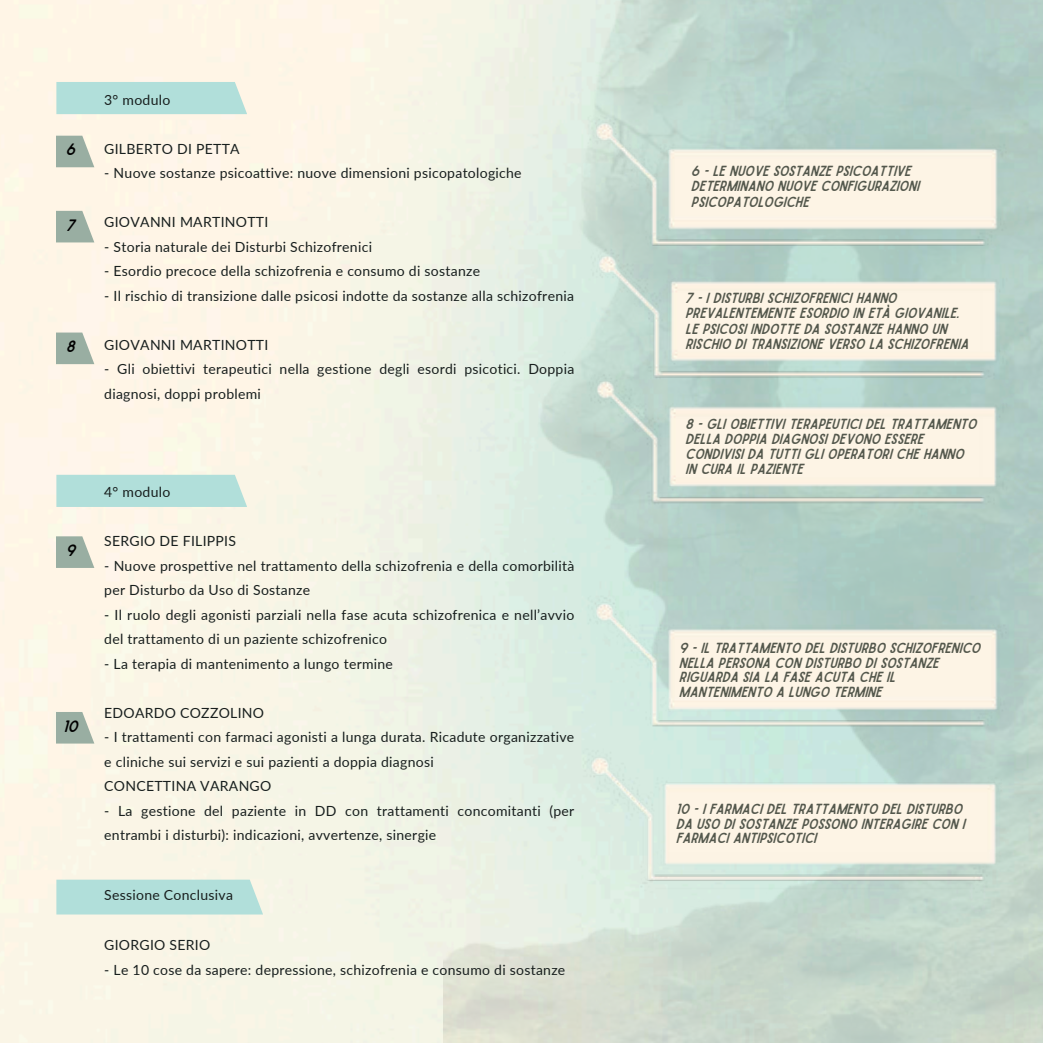
<style>
.page{position:relative;width:1043px;height:1043px;background:#fff}
.page>*{position:absolute;margin:0;border:0;box-sizing:border-box;transform-origin:0 0}
.t1{font:15.75px "Sailors";color:#000}
.t2{font:14px/24.5px "Lato";letter-spacing:.02em;color:#181f1e}
.t3{font:14px/15.2px "Sailors";color:#54584d}
</style>
<div class="page">
<div style="left:57px;top:82px;width:190px;height:32px;background:#b1dfda"></div>
<div style="left:57px;top:474px;width:190px;height:33px;background:#b1dfda"></div>
<img style="left:573px;top:100px;width:439px;height:170px">
<img style="left:576px;top:233px;width:436px;height:126px">
<img style="left:574px;top:359px;width:438px;height:169px">
<img style="left:568px;top:734px;width:444px;height:172px">
<img style="left:573px;top:580px;width:439px;height:171px">
<svg style="left:56px;top:136px;width:38px;height:31px"></svg>
<svg style="left:56px;top:211px;width:38px;height:31px"></svg>
<svg style="left:56px;top:332px;width:38px;height:32px"></svg>
<svg style="left:56px;top:536px;width:38px;height:31px"></svg>
<svg style="left:56px;top:711px;width:38px;height:32px"></svg>
<div style="left:57px;top:879px;width:205px;height:35px;background:#b1dfda"></div>
<p class="t1" style="left:65px;top:138px;width:11px">6</p>
<p class="t1" style="left:66px;top:213px;width:10px">7</p>
<p class="t1" style="left:66px;top:335px;width:10px">8</p>
<p class="t2" style="left:104px;top:87px;width:68px">3° modulo</p>
<p class="t2" style="left:104px;top:136px;width:137px">GILBERTO DI PETTA</p>
<p class="t2" style="left:104px;top:160px;width:419px">- Nuove sostanze psicoattive: nuove dimensioni psicopatologiche</p>
<p class="t2" style="left:104px;top:209px;width:166px">GIOVANNI MARTINOTTI</p>
<p class="t2" style="left:104px;top:234px;width:269px">- Storia naturale dei Disturbi Schizofrenici</p>
<p class="t2" style="left:104px;top:258px;width:377px">- Esordio precoce della schizofrenia e consumo di sostanze</p>
<p class="t2" style="left:104px;top:283px;width:471px">- Il rischio di transizione dalle psicosi indotte da sostanze alla schizofrenia</p>
<p class="t2" style="left:104px;top:332px;width:166px">GIOVANNI MARTINOTTI</p>
<p class="t2" style="left:104px;top:356px;width:471px">- Gli obiettivi terapeutici nella gestione degli esordi psicotici. Doppia diagnosi, doppi problemi</p>
<p class="t1" style="left:65px;top:539px;width:11px">9</p>
<p class="t1" style="left:63px;top:714px;width:16px">10</p>
<p class="t2" style="left:104px;top:479px;width:68px">4° modulo</p>
<p class="t2" style="left:104px;top:528px;width:133px">SERGIO DE FILIPPIS</p>
<p class="t2" style="left:104px;top:552px;width:471px">- Nuove prospettive nel trattamento della schizofrenia e della comorbilità per Disturbo da Uso di Sostanze</p>
<p class="t2" style="left:104px;top:601px;width:471px">- Il ruolo degli agonisti parziali nella fase acuta schizofrenica e nell’avvio del trattamento di un paziente schizofrenico</p>
<p class="t2" style="left:104px;top:650px;width:290px">- La terapia di mantenimento a lungo termine</p>
<p class="t2" style="left:104px;top:699px;width:161px">EDOARDO COZZOLINO</p>
<p class="t2" style="left:104px;top:724px;width:471px">- I trattamenti con farmaci agonisti a lunga durata. Ricadute organizzative e cliniche sui servizi e sui pazienti a doppia diagnosi<br>CONCETTINA VARANGO</p>
<p class="t2" style="left:104px;top:797px;width:471px">- La gestione del paziente in DD con trattamenti concomitanti (per entrambi i disturbi): indicazioni, avvertenze, sinergie</p>
<p class="t2" style="left:104px;top:882px;width:130px">Sessione Conclusiva</p>
<p class="t2" style="left:104px;top:932px;width:107px">GIORGIO SERIO</p>
<p class="t2" style="left:104px;top:957px;width:462px">- Le 10 cose da sapere: depressione, schizofrenia e consumo di sostanze</p>
<p class="t3" style="left:690px;top:163px;width:229px">6 - LE NUOVE SOSTANZE PSICOATTIVE<br>DETERMINANO NUOVE CONFIGURAZIONI<br>PSICOPATOLOGICHE</p>
<p class="t3" style="left:685px;top:290px;width:284px">7 - I DISTURBI SCHIZOFRENICI HANNO PREVALENTEMENTE ESORDIO IN ETÀ GIOVANILE.<br>LE PSICOSI INDOTTE DA SOSTANZE HANNO UN RISCHIO DI TRANSIZIONE VERSO LA SCHIZOFRENIA</p>
<p class="t3" style="left:685px;top:415px;width:292px">8 - GLI OBIETTIVI TERAPEUTICI DEL TRATTAMENTO DELLA DOPPIA DIAGNOSI DEVONO ESSERE CONDIVISI DA TUTTI GLI OPERATORI CHE HANNO IN CURA IL PAZIENTE</p>
<p class="t3" style="left:678px;top:640px;width:302px;line-height:14.3px">9 - IL TRATTAMENTO DEL DISTURBO SCHIZOFRENICO NELLA PERSONA CON DISTURBO DI SOSTANZE RIGUARDA SIA LA FASE ACUTA CHE IL MANTENIMENTO A LUNGO TERMINE</p>
<p class="t3" style="left:675px;top:800px;width:290px;line-height:14.5px">10 - I FARMACI DEL TRATTAMENTO DEL DISTURBO<br>DA USO DI SOSTANZE POSSONO INTERAGIRE CON I<br>FARMACI ANTIPSICOTICI</p>
</div>
